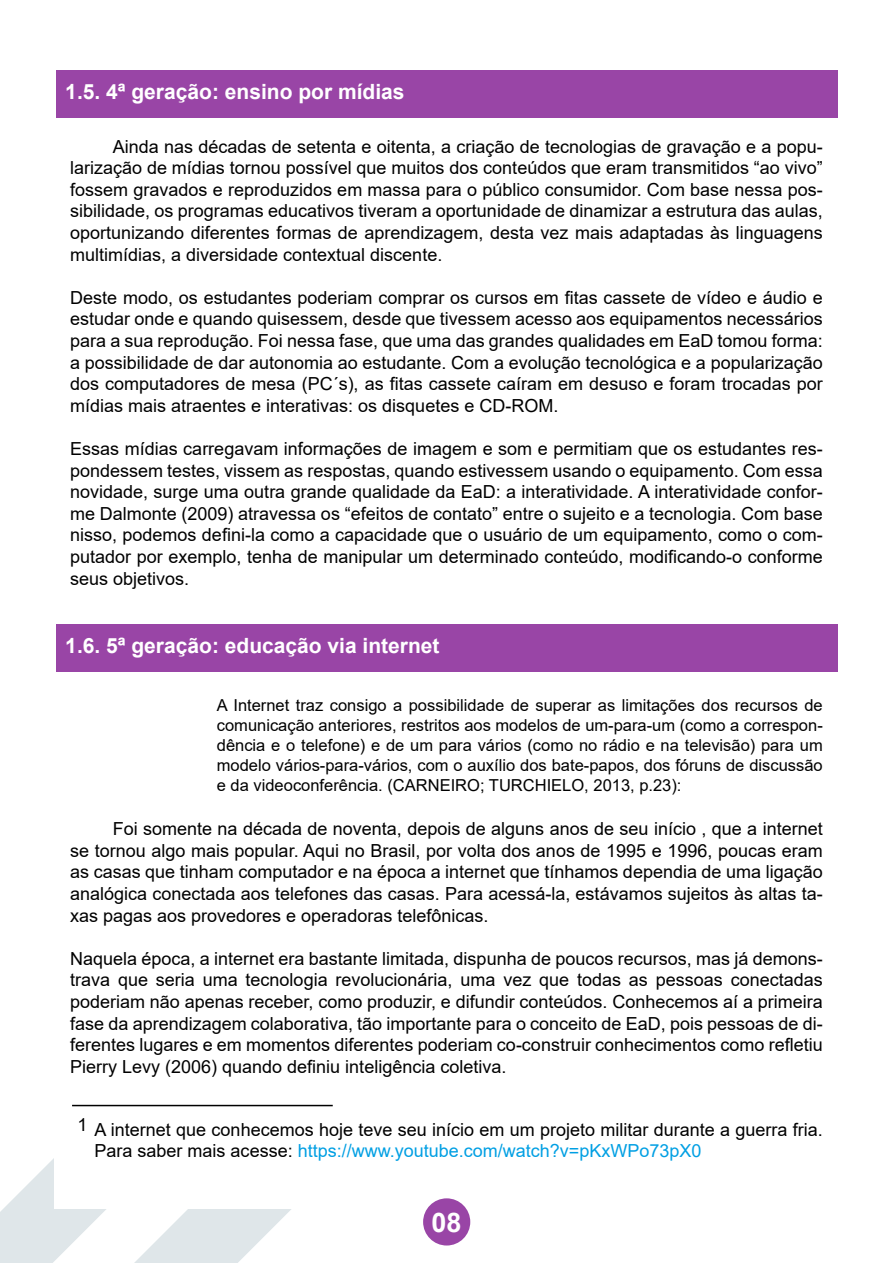
<style>
.page{position:relative;width:893px;height:1263px;background:#fff}
.page>*{position:absolute;margin:0;border:0;box-sizing:border-box;transform-origin:0 0}
.t1{font:700 27px "Arial";color:#fff}
.t2{font:700 21px "Arial";color:#fff}
.t3{font:18px/21.6px "Arial";color:#000;text-align:justify}
.t4{font:16.5px/19.8px "Arial";color:#000;text-align:justify}
.s1{color:#009fe3}
</style>
<div class="page">
<svg style="left:0;top:1158px;width:291px;height:105px"></svg>
<div style="left:54px;top:54px;width:785px;height:1155px;background:#fff"></div>
<div style="left:423px;top:1198px;width:47px;height:47px;background:#9945a6;border-radius:50%"></div>
<div style="left:57px;top:70px;width:781px;height:48px;background:#9945a6"></div>
<div style="left:57px;top:624px;width:781px;height:47px;background:#9945a6"></div>
<hr style="left:72px;top:1105px;width:261px;height:1px;background:#000">
<p class="t2" style="left:65px;top:77px;width:341px">1.5. 4ª geração: ensino por mídias</p>
<p class="t3" style="left:70px;top:135px;width:754px;text-indent:43px">Ainda nas décadas de setenta e oitenta, a criação de tecnologias de gravação e a popu&shy;larização de mídias tornou possível que muitos dos conteúdos que eram transmitidos “ao vivo” fossem gravados e reproduzidos em massa para o público consumidor. Com base nessa pos&shy;sibilidade, os programas educativos tiveram a oportunidade de dinamizar a estrutura das aulas, oportunizando diferentes formas de aprendizagem, desta vez mais adaptadas às linguagens multimídias, a diversidade contextual discente.</p>
<p class="t3" style="left:70px;top:287px;width:754px">Deste modo, os estudantes poderiam comprar os cursos em fitas cassete de vídeo e áudio e estudar onde e quando quisessem, desde que tivessem acesso aos equipamentos necessários para a sua reprodução. Foi nessa fase, que uma das grandes qualidades em EaD tomou forma: a possibilidade de dar autonomia ao estudante. Com a evolução tecnológica e a popularização dos computadores de mesa (PC´s), as fitas cassete caíram em desuso e foram trocadas por mídias mais atraentes e interativas: os disquetes e CD-ROM.</p>
<p class="t3" style="left:70px;top:438px;width:754px">Essas mídias carregavam informações de imagem e som e permitiam que os estudantes res&shy;pondessem testes, vissem as respostas, quando estivessem usando o equipamento. Com essa novidade, surge uma outra grande qualidade da EaD: a interatividade. A interatividade confor&shy;me Dalmonte (2009) atravessa os “efeitos de contato” entre o sujeito e a tecnologia. Com base nisso, podemos defini-la como a capacidade que o usuário de um equipamento, como o com&shy;putador por exemplo, tenha de manipular um determinado conteúdo, modificando-o conforme seus objetivos.</p>
<p class="t2" style="left:65px;top:631px;width:376px">1.6. 5ª geração: educação via internet</p>
<p class="t4" style="left:217px;top:696px;width:607px">A Internet traz consigo a possibilidade de superar as limitações dos recursos de comunicação anteriores, restritos aos modelos de um-para-um (como a correspon&shy;dência e o telefone) e de um para vários (como no rádio e na televisão) para um modelo vários-para-vários, com o auxílio dos bate-papos, dos fóruns de discussão e da videoconferência. (CARNEIRO; TURCHIELO, 2013, p.23):</p>
<p class="t3" style="left:70px;top:818px;width:754px;text-indent:43px">Foi somente na década de noventa, depois de alguns anos de seu início , que a internet se tornou algo mais popular. Aqui no Brasil, por volta dos anos de 1995 e 1996, poucas eram as casas que tinham computador e na época a internet que tínhamos dependia de uma ligação analógica conectada aos telefones das casas. Para acessá-la, estávamos sujeitos às altas ta&shy;xas pagas aos provedores e operadoras telefônicas.</p>
<p class="t3" style="left:70px;top:947px;width:754px">Naquela época, a internet era bastante limitada, dispunha de poucos recursos, mas já demons&shy;trava que seria uma tecnologia revolucionária, uma vez que todas as pessoas conectadas poderiam não apenas receber, como produzir, e difundir conteúdos. Conhecemos aí a primeira fase da aprendizagem colaborativa, tão importante para o conceito de EaD, pois pessoas de di&shy;ferentes lugares e em momentos diferentes poderiam co-construir conhecimentos como refletiu Pierry Levy (2006) quando definiu inteligência coletiva.</p>
<p class="t3" style="left:78px;top:1114px;width:12px">1</p>
<p class="t3" style="left:95px;top:1118px;width:730px">A internet que conhecemos hoje teve seu início em um projeto militar durante a guerra fria.<br>Para saber mais acesse: <span class="s1">https://www.youtube.com/watch?v=pKxWPo73pX0</span></p>
<h1 class="t1" style="left:432px;top:1203px;width:32px">08</h1>
</div>
